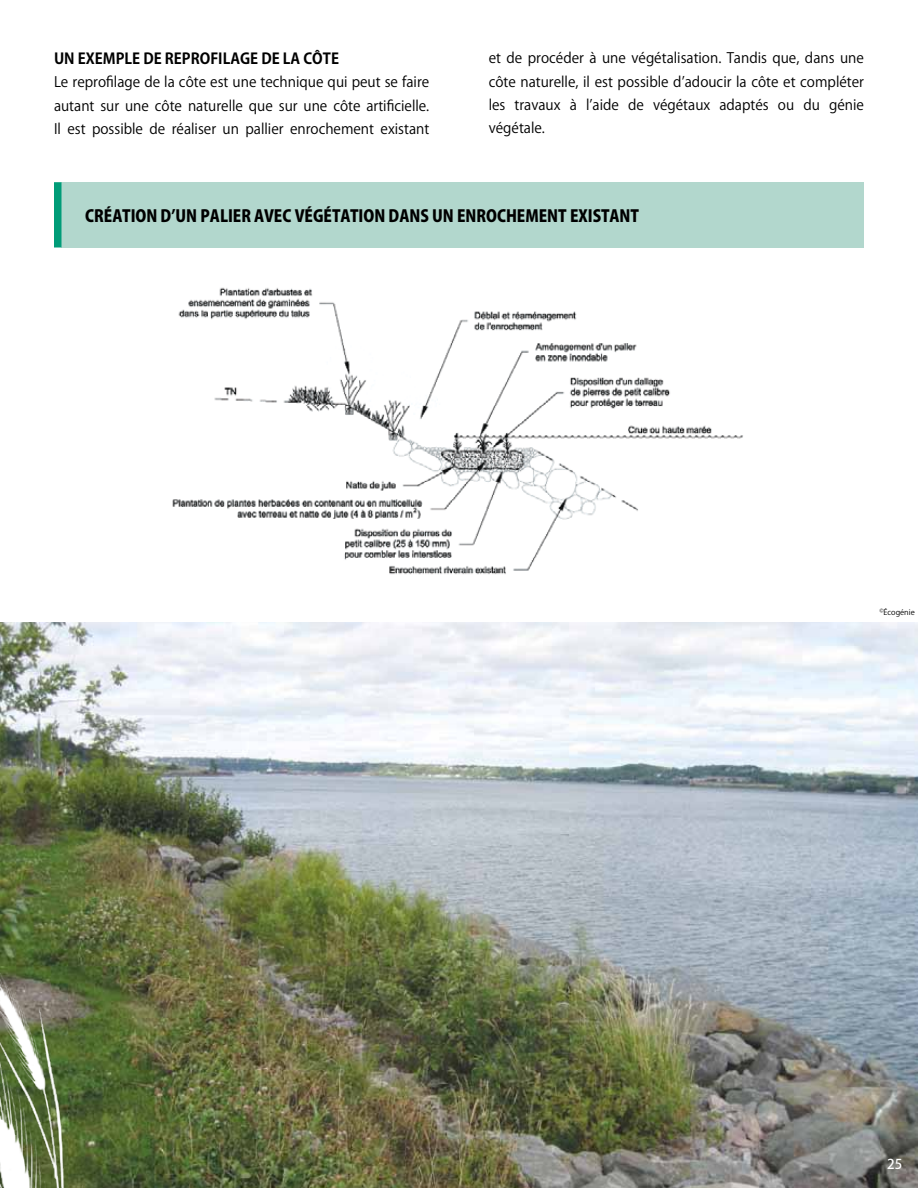
<style>
.page{position:relative;width:918px;height:1188px;background:#fff}
.page>*{position:absolute;margin:0;border:0;box-sizing:border-box;transform-origin:0 0}
.t1{font:800 16.5px "Koz Go Pro";color:#000;scale:.93 1}
.t2{font:700 15px "Koz Go Pro";color:#000}
.t3{font:14.25px/23.2px "Koz Go Pro";color:#000;text-align:justify}
.t4{font:500 13.5px "Koz Go Pro";color:#fff}
.t5{font:7.5px "Koz Go Pro";color:#000}
</style>
<div class="page">
<img style="left:172px;top:287px;width:571px;height:288px">
<img style="left:0;top:622px;width:918px;height:566px">
<div style="left:61px;top:182px;width:803px;height:66px;background:#b2d7cd"></div>
<div style="left:54px;top:182px;width:8px;height:66px;background:#009c78"></div>
<p class="t2" style="left:54px;top:49px;width:287px">UN EXEMPLE DE REPROFILAGE DE LA CÔTE</p>
<p class="t3" style="left:54px;top:71px;width:377px">Le reprofilage de la côte est une technique qui peut se faire autant sur une côte naturelle que sur une côte artificielle.<br>Il est possible de réaliser un pallier enrochement existant</p>
<p class="t3" style="left:489px;top:47px;width:377px">et de procéder à une végétalisation. Tandis que, dans une côte naturelle, il est possible d’adoucir la côte et compléter les travaux à l’aide de végétaux adaptés ou du génie végétale.</p>
<p class="t1" style="left:85px;top:205px;width:597px">CRÉATION D’UN PALIER AVEC VÉGÉTATION DANS UN ENROCHEMENT EXISTANT</p>
<p class="t5" style="left:879px;top:608px;width:37px">©Écogénie</p>
<p class="t4" style="left:887px;top:1155px;width:17px">25</p>
</div>
